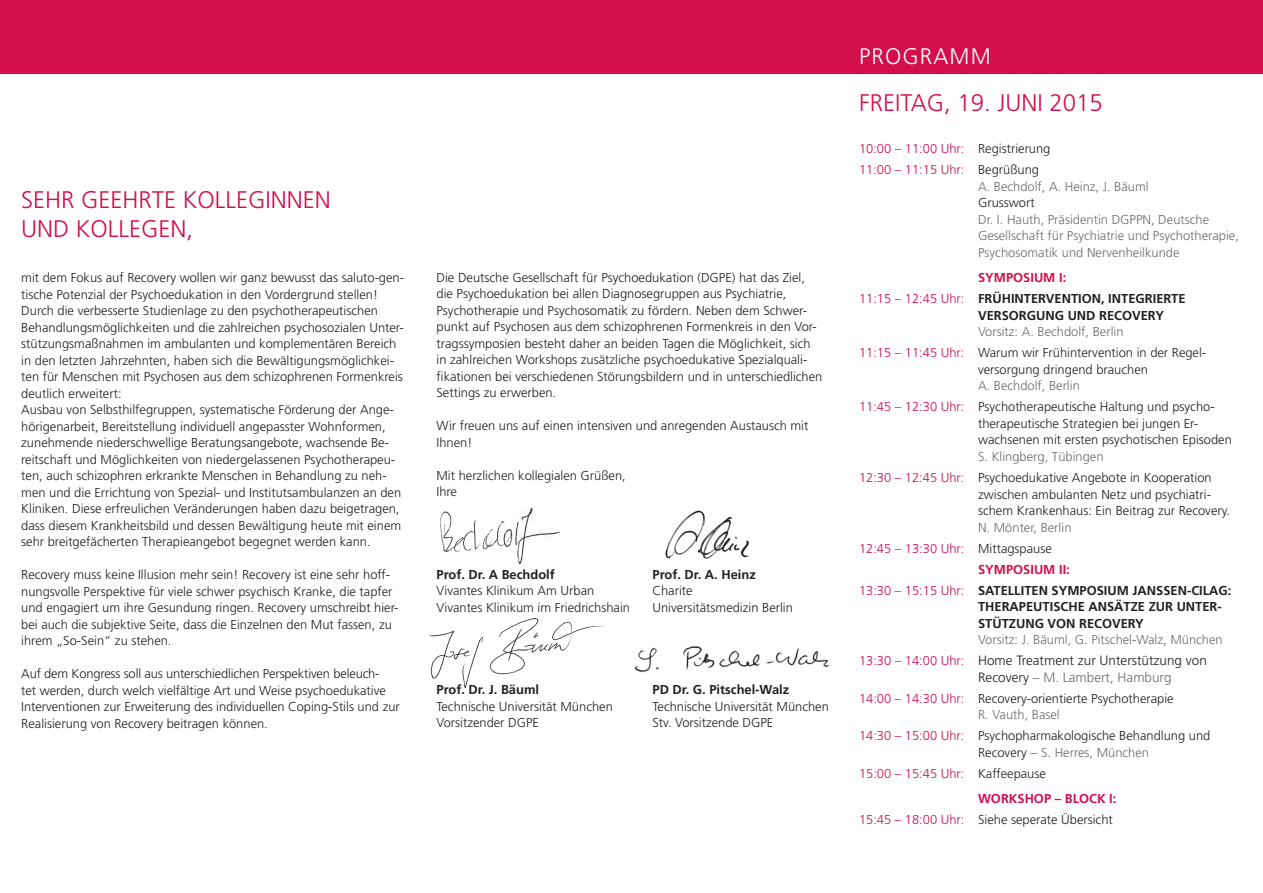
<style>
.page{position:relative;width:1263px;height:893px;background:#fff}
.page>*{position:absolute;margin:0;border:0;box-sizing:border-box;transform-origin:0 0}
.t1{font:300 24px/28.8px "Frutiger";color:#d20e4b}
.t2{font:300 22.5px "Frutiger";letter-spacing:.05em;color:#fff}
.t3{font:300 13.5px/16.5px "Frutiger";color:#231f20}
.t4{font:300 13.5px "Frutiger";color:#6c6d70}
.t5{font:300 12.9px/16.5px "Frutiger";color:#231f20}
.t6{font:700 12.9px/21px "Frutiger";color:#231f20;text-align:center}
.t7{font:300 12.9px/16.5px "Frutiger";color:#6c6d70}
.t8{font:300 12.9px/21px "Frutiger";color:#d20e4b}
.t9{font:700 12.9px "Frutiger";color:#d20e4b}
.s1{color:#231f20}
.s2{color:#d20e4b}
.s3{font-weight:300;color:#d20e4b}
.s4{color:#6c6d70}
.s5{font-size:12.9px;color:#d20e4b}
.s6{font-size:13.5px;color:#6c6d70}
.s7{font-weight:700;color:#d20e4b}
</style>
<div class="page">
<div style="left:0;top:0;width:1263px;height:73px;background:#d20e4b"></div>
<img style="left:429px;top:618px;width:175px;height:70px">
<img style="left:440px;top:507px;width:121px;height:58px">
<img style="left:634px;top:646px;width:196px;height:27px">
<img style="left:665px;top:510px;width:84px;height:49px">
<h1 class="t1" style="left:21px;top:186px;width:311px">Seh r geehrte Kolleginnen und Kolleg en,</h1>
<p class="t5" style="left:21px;top:270px;width:384px">mit dem Fokus auf Recovery wollen wir ganz bewusst das saluto-gen&shy;tische Potenzial der Psychoedukation in den Vordergrund stellen!<br>Durch die verbesserte Studienlage zu den psychotherapeutischen Behandlungsmöglichkeiten und die zahlreichen psychosozialen Unter&shy;stützungsmaßnahmen im ambulanten und komplementären Bereich in den letzten Jahrzehnten, haben sich die Bewältigungsmöglichkei&shy;ten für Menschen mit Psychosen aus dem schizophrenen Formenkreis deutlich erweitert:<br>Ausbau von Selbsthilfegruppen, systematische Förderung der Ange&shy;hörigenarbeit, Bereitstellung individuell angepasster Wohnformen, zunehmende niederschwellige Beratungsangebote, wachsende Be&shy;reitschaft und Möglichkeiten von niedergelassenen Psychotherapeu&shy;ten, auch schizophren erkrankte Menschen in Behandlung zu neh&shy;men und die Errichtung von Spezial- und Institutsambulanzen an den Kliniken. Diese erfreulichen Veränderungen haben dazu beigetragen, dass diesem Krankheitsbild und dessen Bewältigung heute mit einem sehr breitgefächerten Therapieangebot begegnet werden kann.</p>
<p class="t5" style="left:21px;top:567px;width:379px">Recovery muss keine Illusion mehr sein! Recovery ist eine sehr hoff&shy;nungsvolle Perspektive für viele schwer psychisch Kranke, die tapfer und engagiert um ihre Gesundung ringen. Recovery umschreibt hier&shy;bei auch die subjektive Seite, dass die Einzelnen den Mut fassen, zu ihrem „So-Sein“ zu stehen.</p>
<p class="t5" style="left:21px;top:666px;width:380px">Auf dem Kongress soll aus unterschiedlichen Perspektiven beleuch-<br>tet werden, durch welch vielfältige Art und Weise psychoedukative Interventionen zur Erweiterung des individuellen Coping-Stils und zur Realisierung von Recovery beitragen können.</p>
<p class="t5" style="left:436px;top:269px;width:387px">Die Deutsche Gesellschaft für Psychoedukation (DGPE) hat das Ziel, die Psychoedukation bei allen Diagnosegruppen aus Psychiatrie, Psychotherapie und Psychosomatik zu fördern. Neben dem Schwer&shy;punkt auf Psychosen aus dem schizophrenen Formenkreis in den Vor&shy;tragssymposien besteht daher an beiden Tagen die Möglichkeit, sich in zahlreichen Workshops zusätzliche psychoedukative Spezialquali&shy;fikationen bei verschiedenen Störungsbildern und in unterschiedlichen Settings zu erwerben.</p>
<p class="t5" style="left:436px;top:418px;width:373px">Wir freuen uns auf einen intensiven und anregenden Austausch mit<br>Ihnen!</p>
<p class="t5" style="left:436px;top:467px;width:191px">Mit herzlichen kollegialen Grüßen,<br>Ihre</p>
<p class="t6" style="left:436px;top:564px;width:120px">PROF. DR. A BECHDOLF</p>
<p class="t6" style="left:652px;top:564px;width:105px">PROF. DR. A. HEINZ</p>
<p class="t5" style="left:436px;top:583px;width:159px">Vivantes Klinikum Am Urban</p>
<p class="t5" style="left:652px;top:583px;width:42px">Charite</p>
<p class="t5" style="left:436px;top:599px;width:195px">Vivantes Klinikum im Friedrichshain</p>
<p class="t5" style="left:652px;top:599px;width:142px">Universitätsmedizin Berlin</p>
<p class="t6" style="left:436px;top:679px;width:104px">PROF. DR. J. BÄUML</p>
<p class="t6" style="left:652px;top:679px;width:138px">PD DR. G. PITSCHEL-WALZ</p>
<p class="t5" style="left:436px;top:698px;width:178px">Technische Universität München</p>
<p class="t5" style="left:652px;top:698px;width:178px">Technische Universität München</p>
<p class="t5" style="left:436px;top:715px;width:114px">Vorsitzender DGPE</p>
<p class="t5" style="left:652px;top:715px;width:121px">Stv. Vorsitzende DGPE</p>
<h2 class="t2" style="left:859px;top:44px;width:94px">Prog ramm</h2>
<h1 class="t1" style="left:859px;top:89px;width:49px">Freitag</h1>
<h1 class="t1" style="left:944px;top:89px;width:160px">, 19. Juni 2015</h1>
<p class="t8" style="left:859px;top:139px;width:193px">10:00 – 11:00 Uhr: <span class="s1">Registrierung<br></span>11:00 – 11:15 Uhr: <span class="s1">Begrüßung</span></p>
<p class="t7" style="left:978px;top:178px;width:172px">A. Bechdolf, A. Heinz, J. Bäuml</p>
<p class="t5" style="left:978px;top:195px;width:58px">Grusswort</p>
<p class="t7" style="left:978px;top:211px;width:262px">Dr. I. Hauth, Präsidentin DGPPN, Deutsche<br>Gesellschaft für Psychiatrie und Psychotherapie,<br>Psychosomatik und Nervenheilkunde</p>
<p class="t6" style="left:859px;top:268px;width:328px"><span class="s2">SYMPOSIUM I:<br></span><span class="s3">11:15 – 12:45 Uhr:</span> FRÜHINTERVENTION, INTEGRIERTE</p>
<p class="t6" style="left:978px;top:305px;width:187px">VERSORGUNG UND RECOVERY</p>
<p class="t5" style="left:859px;top:322px;width:349px;line-height:21px;text-indent:119px"><span class="s4">Vorsitz: A. Bechdolf, Berlin<br></span><span class="s2">11:15 – 11:45 Uhr:</span> Warum wir Frühintervention in der Regel-</p>
<p class="t5" style="left:978px;top:361px;width:171px">versorgung dringend brauchen</p>
<p class="t5" style="left:859px;top:376px;width:357px;line-height:21px;text-indent:119px"><span class="s4">A. Bechdolf, Berlin<br></span><span class="s2">11:45 – 12:30 Uhr:</span> Psychotherapeutische Haltung und psycho-</p>
<p class="t5" style="left:978px;top:415px;width:255px">therapeutische Strategien bei jungen Er&shy;wachsenen mit ersten psychotischen Episoden</p>
<p class="t5" style="left:859px;top:446px;width:354px;line-height:21px;text-indent:119px"><span class="s4">S. Klingberg, Tübingen<br></span><span class="s2">12:30 – 12:45 Uhr:</span> Psychoedukative Angebote in Kooperation</p>
<p class="t5" style="left:978px;top:486px;width:253px">zwischen ambulanten Netz und psychiatri&shy;schem Krankenhaus: Ein Beitrag zur Recovery.</p>
<p class="t7" style="left:978px;top:519px;width:95px">N. Mönter, Berlin</p>
<p class="t8" style="left:859px;top:538px;width:194px">12:45 – 13:30 Uhr: <span class="s1">Mittagspause</span></p>
<p class="t9" style="left:978px;top:561px;width:93px">SYMPOSIUM II:</p>
<p class="t6" style="left:859px;top:580px;width:374px"><span class="s3">13:30 – 15:15 Uhr:</span> SATELLITEN SYMPOSIUM JANSSEN-CILAG:</p>
<p class="t6" style="left:949px;top:596px;width:16px">TH</p>
<p class="t6" style="left:978px;top:598px;width:245px;line-height:16.5px;text-align:left;text-indent:16px">ERAPEUTISCH E ANSÄTZE ZUR UNTER-<br>STÜTZUNG VON RECOVERY</p>
<p class="t7" style="left:978px;top:631px;width:246px">Vorsitz: J. Bäuml, G. Pitschel-Walz, München</p>
<p class="t3" style="left:859px;top:652px;width:349px"><span class="s5">13:30 – 14:00 Uhr:</span> Home Treatment zur Unterstützung von<br>R</p>
<p class="t4" style="left:985px;top:669px;width:188px"><span class="s1">ecovery</span> – M. Lambert, Hamburg</p>
<p class="t5" style="left:859px;top:690px;width:316px;text-align:center"><span class="s2">14:00 – 14:30 Uhr:</span> Recovery-orientierte Psychotherapie<br><span class="s4">R. Vauth, Basel</span></p>
<p class="t5" style="left:859px;top:727px;width:353px"><span class="s2">14:30 – 15:00 Uhr:</span> Psychopharmakologische Behandlung und<br>R</p>
<p class="t5" style="left:859px;top:742px;width:292px;line-height:21px;text-indent:126px">ecovery <span class="s6">–</span> <span class="s4">S. Herres, München<br></span><span class="s2">15:00 – 15:45 Uhr:</span> Kaffeepause</p>
<p class="t5" style="left:859px;top:788px;width:259px;line-height:21px;text-align:right"><span class="s7">WORKSHOP – BLOCK I:<br></span><span class="s2">15:45 – 18:00 Uhr:</span> Siehe seperate Übersicht</p>
</div>
